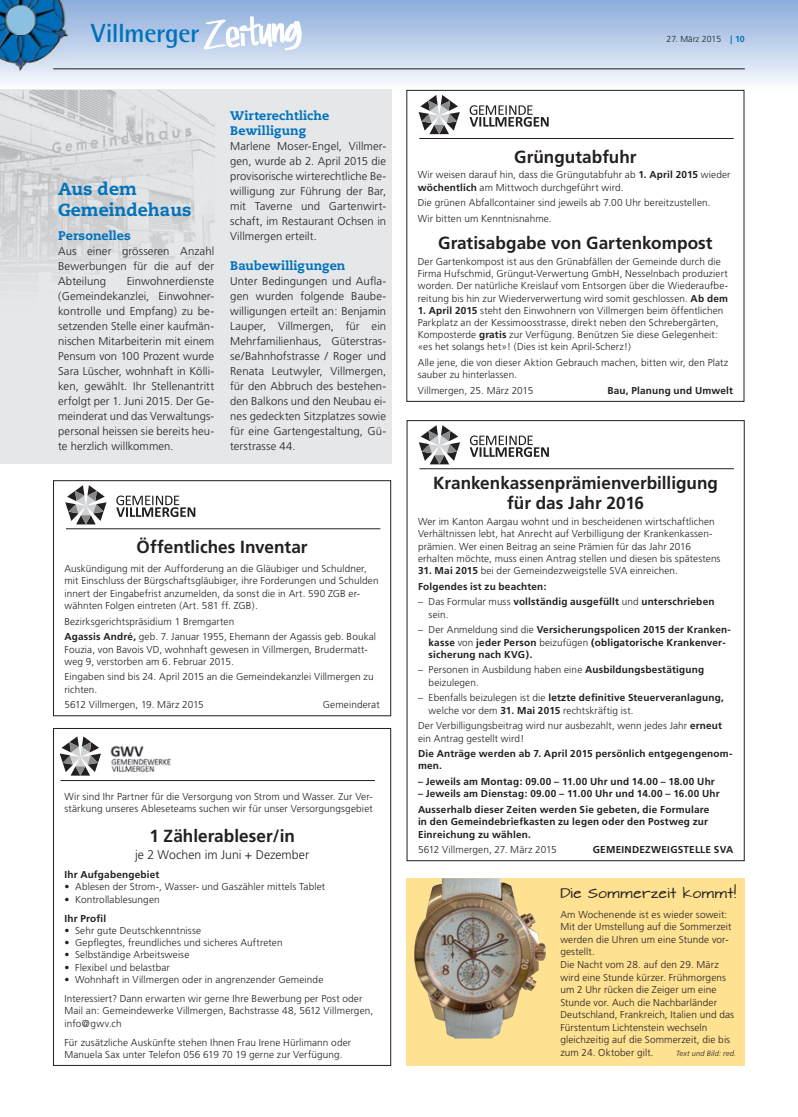
<style>
.page{position:relative;width:798px;height:1117px;background:#fff}
.page>*{position:absolute;margin:0;border:0;box-sizing:border-box;transform-origin:0 0}
.t1{font:700 26.25px "Rotis Semi Sans";letter-spacing:-.02em;color:#0072bc}
.t2{font:700 17.5px/20px "Frutiger";color:#231f20;text-align:center}
.t3{font:800 17.5px/21px "Caecilia";color:#0072bc}
.t4{font:800 12.5px/15px "Caecilia";letter-spacing:.01em;color:#0072bc}
.t5{font:300 12.5px "Frutiger";letter-spacing:.005em;color:#231f20}
.t6{font:12.5px "Architects Daughter";letter-spacing:.03em;color:#231f20}
.t7{font:300 11.25px/15px "Frutiger";letter-spacing:.01em;color:#231f20;text-align:justify}
.t8{font:300 10px/12.2px "Frutiger";letter-spacing:.01em;color:#231f20}
.t9{font:700 10px/12.2px "Frutiger";letter-spacing:.02em;color:#231f20}
.t10{font:300 8.75px "Frutiger";color:#231f20}
.t11{font:italic 300 7.5px "Frutiger";letter-spacing:.02em;color:#231f20}
.s1{font-family:"Myriad";font-weight:700;color:#0072bc}
.s2{font-weight:700;color:#0072bc}
.s3{font-weight:700}
.s4{font-weight:300}
</style>
<div class="page">
<svg style="left:0;top:0;width:797px;height:90px;background:#c1d2ea"></svg>
<svg style="left:204px;top:12px;width:97px;height:45px"></svg>
<img style="left:0;top:0;width:69px;height:71px">
<hr style="left:53px;top:69px;width:691px;height:1px;background:#231f20">
<div style="left:0;top:89px;width:391px;height:375px;background:#e6e7e9"></div>
<img style="left:0;top:90px;width:215px;height:184px">
<div style="left:53px;top:728px;width:338px;height:337px;border:1px solid #231f20"></div>
<hr style="left:60px;top:780px;width:315px;height:1px;background:#231f20">
<img style="left:110px;top:745px;width:61px;height:27px">
<svg style="left:60px;top:736px;width:41px;height:39px"></svg>
<hr style="left:419px;top:468px;width:314px;height:1px;background:#231f20">
<svg style="left:469px;top:435px;width:79px;height:22px"></svg>
<svg style="left:419px;top:425px;width:41px;height:39px"></svg>
<div style="left:53px;top:480px;width:338px;height:236px;border:1px solid #231f20"></div>
<hr style="left:66px;top:528px;width:314px;height:1px;background:#231f20">
<svg style="left:116px;top:495px;width:79px;height:22px"></svg>
<svg style="left:65px;top:485px;width:41px;height:39px"></svg>
<hr style="left:419px;top:138px;width:314px;height:1px;background:#231f20">
<svg style="left:469px;top:105px;width:79px;height:22px"></svg>
<svg style="left:418px;top:95px;width:41px;height:39px"></svg>
<div style="left:406px;top:878px;width:338px;height:187px;background:#ffe192"></div>
<img style="left:414px;top:878px;width:132px;height:160px">
<h1 class="t1" style="left:91px;top:17px;width:110px">Villmerger</h1>
<p class="t10" style="left:666px;top:34px;width:80px">27. März 2015 <span class="s1">|</span> <span class="s2">10</span></p>
<h2 class="t3" style="left:58px;top:178px;width:135px">Aus dem<br>Gemeindehaus</h2>
<p class="t4" style="left:58px;top:228px;width:74px">Personelles</p>
<p class="t7" style="left:58px;top:244px;width:157px">Aus einer grösseren Anzahl Bewerbungen für die auf der Abteilung</p>
<p class="t7" style="left:58px;top:274px;width:157px;text-indent:68px">Einwohnerdienste (Gemeindekanzlei, Einwohner&shy;kontrolle und Empfang) zu be&shy;setzenden Stelle einer kaufmän&shy;nischen Mitarbeiterin mit einem Pensum von 100 Prozent wurde Sara Lüscher, wohnhaft in Kölli&shy;ken, gewählt. Ihr Stellenantritt erfolgt per 1. Juni 2015. Der Ge&shy;meinderat und das Verwaltungs&shy;personal heissen sie bereits heu&shy;te herzlich willkommen.</p>
<p class="t4" style="left:230px;top:108px;width:101px">Wirterechtliche<br>Bewilligung</p>
<p class="t7" style="left:230px;top:139px;width:157px">Marlene Moser-Engel, Villmer&shy;gen, wurde ab 2. April 2015 die provisorische wirterechtliche Be&shy;willigung zur Führung der Bar, mit Taverne und Gartenwirt&shy;schaft, im Restaurant Ochsen in Villmergen erteilt.</p>
<p class="t4" style="left:230px;top:258px;width:117px">Baubewilligungen</p>
<p class="t7" style="left:230px;top:274px;width:157px">Unter Bedingungen und Aufla&shy;gen wurden folgende Baube&shy;willigungen erteilt an: Benjamin Lauper, Villmergen, für ein Mehrfamilienhaus, Güterstras&shy;se/Bahnhofstrasse / Roger und Renata Leutwyler, Villmergen, für den Abbruch des bestehen&shy;den Balkons und den Neubau ei&shy;nes gedeckten Sitzplatzes sowie für eine Gartengestaltung, Gü&shy;terstrasse 44.</p>
<h2 class="t2" style="left:136px;top:537px;width:172px">Öffentliches Inventar</h2>
<p class="t8" style="left:64px;top:562px;width:315px">Auskündigung mit der Aufforderung an die Gläubiger und Schuldner, mit Einschluss der Bürgschaftsgläubiger, ihre Forderungen und Schulden innert der Eingabefrist anzumelden, da sonst die in Art. 590 ZGB er&shy;wähnten Folgen eintreten (Art. 581 ff. ZGB).</p>
<p class="t8" style="left:64px;top:613px;width:313px;line-height:15.8px">Bezirksgerichtspräsidium 1 Bremgarten<br><span class="s3">Agassis André,</span> geb. 7. Januar 1955, Ehemann der Agassis geb. Boukal</p>
<p class="t8" style="left:64px;top:643px;width:305px">Fouzia, von Bavois VD, wohnhaft gewesen in Villmergen, Brudermatt&shy;weg 9, verstorben am 6. Februar 2015.</p>
<p class="t8" style="left:64px;top:670px;width:310px">Eingaben sind bis 24. April 2015 an die Gemeindekanzlei Villmergen zu richten.</p>
<p class="t8" style="left:64px;top:698px;width:141px">5612 Villmergen, 19. März 2015</p>
<p class="t8" style="left:323px;top:698px;width:58px">Gemeinderat</p>
<p class="t8" style="left:64px;top:790px;width:310px">Wir sind Ihr Partner für die Versorgung von Strom und Wasser. Zur Ver&shy;stärkung unseres Ableseteams suchen wir für unser Versorgungsgebiet</p>
<h2 class="t2" style="left:149px;top:825px;width:147px">1 Zählerableser/in</h2>
<p class="t5" style="left:135px;top:847px;width:175px">je 2 Wochen im Juni + Dezember</p>
<p class="t9" style="left:64px;top:868px;width:96px">Ihr Aufgabengebiet</p>
<p class="t8" style="left:64px;top:880px;width:262px">• Ablesen der Strom-, Wasser- und Gaszähler mittels Tablet</p>
<p class="t8" style="left:64px;top:892px;width:97px">• Kontrollablesungen</p>
<p class="t9" style="left:64px;top:912px;width:43px">Ihr Profil</p>
<p class="t8" style="left:64px;top:924px;width:138px">• Sehr gute Deutschkenntnisse</p>
<p class="t8" style="left:64px;top:936px;width:219px">• Gepflegtes, freundliches und sicheres Auftreten</p>
<p class="t8" style="left:64px;top:948px;width:126px">• Selbständige Arbeitsweise</p>
<p class="t8" style="left:64px;top:961px;width:107px">• Flexibel und belastbar</p>
<p class="t8" style="left:64px;top:969px;width:299px;line-height:19.2px">• Wohnhaft in Villmergen oder in angrenzender Gemeinde<br>Interessiert? Dann erwarten wir gerne Ihre Bewerbung per Post oder</p>
<p class="t8" style="left:64px;top:1004px;width:310px">Mail an: Gemeindewerke Villmergen, Bachstrasse 48, 5612 Villmergen, info@gwv.ch</p>
<p class="t8" style="left:64px;top:1036px;width:288px">Für zusätzliche Auskünfte stehen Ihnen Frau Irene Hürlimann oder<br>Manuela Sax unter Telefon 056 619 70 19 gerne zur Verfügung.</p>
<h2 class="t2" style="left:514px;top:147px;width:124px">Grüngutabfuhr</h2>
<p class="t8" style="left:417px;top:169px;width:314px">Wir weisen darauf hin, dass die Grüngutabfuhr ab <span class="s3">1. April 2015</span> wieder <span class="s3">wöchentlich</span> am Mittwoch durchgeführt wird.</p>
<p class="t8" style="left:417px;top:195px;width:294px;line-height:15.8px">Die grünen Abfallcontainer sind jeweils ab 7.00 Uhr bereitzustellen.<br>Wir bitten um Kenntnisnahme.</p>
<h2 class="t2" style="left:438px;top:233px;width:276px">Gratisabgabe von Gartenkompost</h2>
<p class="t8" style="left:417px;top:255px;width:312px">Der Gartenkompost ist aus den Grünabfällen der Gemeinde durch die Firma Hufschmid, Grüngut-Verwertung GmbH, Nesselnbach produziert worden. Der natürliche Kreislauf vom Entsorgen über die Wiederaufbe&shy;reitung bis hin zur Wiederverwertung wird somit geschlossen. <span class="s3">Ab dem</span></p>
<p class="t8" style="left:417px;top:304px;width:307px"><span class="s3">1. April 2015</span> steht den Einwohnern von Villmergen beim öffentlichen Parkplatz an der Kessimoosstrasse, direkt neben den Schrebergärten, Komposterde <span class="s3">gratis</span> zur Verfügung. Benützen Sie diese Gelegenheit: «es het solangs het»! (Dies ist kein April-Scherz!)</p>
<p class="t8" style="left:417px;top:356px;width:312px">Alle jene, die von dieser Aktion Gebrauch machen, bitten wir, den Platz sauber zu hinterlassen.</p>
<p class="t8" style="left:417px;top:384px;width:117px">Villmergen, 25. März 2015</p>
<p class="t9" style="left:607px;top:384px;width:127px">Bau, Planung und Umwelt</p>
<h2 class="t2" style="left:433px;top:473px;width:286px">Krankenkassenprämienverbilligung für das Jahr 2016</h2>
<p class="t8" style="left:418px;top:515px;width:304px">Wer im Kanton Aargau wohnt und in bescheidenen wirtschaftlichen Verhältnissen lebt, hat Anrecht auf Verbilligung der Krankenkassen&shy;prämien. Wer einen Beitrag an seine Prämien für das Jahr 2016 erhalten möchte, muss einen Antrag stellen und diesen bis spätestens</p>
<p class="t8" style="left:418px;top:562px;width:261px;line-height:15.8px"><span class="s3">31. Mai 2015</span> bei der Gemeindezweigstelle SVA einreichen.<br><span class="s3">Folgendes ist zu beachten:</span></p>
<p class="t9" style="left:428px;top:595px;width:287px;text-indent:-11px"><span class="s4">– Das Formular muss</span> vollständig ausgefüllt <span class="s4">und</span> unterschrieben <span class="s4">sein.</span></p>
<p class="t9" style="left:428px;top:623px;width:303px;text-indent:-11px"><span class="s4">– Der Anmeldung sind die</span> Versicherungspolicen 2015 der Kranken&shy;kasse <span class="s4">von</span> jeder Person <span class="s4">beizufügen</span> (obligatorische Krankenver&shy;sicherung nach KVG).</p>
<p class="t8" style="left:428px;top:664px;width:277px;text-indent:-11px">– Personen in Ausbildung haben eine <span class="s3">Ausbildungsbestätigung </span>beizulegen.</p>
<p class="t8" style="left:428px;top:691px;width:296px;text-indent:-11px">– Ebenfalls beizulegen ist die <span class="s3">letzte definitive Steuerveranlagung, </span>welche vor dem <span class="s3">31. Mai 2015</span> rechtskräftig ist.</p>
<p class="t8" style="left:418px;top:719px;width:305px">Der Verbilligungsbeitrag wird nur ausbezahlt, wenn jedes Jahr <span class="s3">erneut </span>ein Antrag gestellt wird!</p>
<p class="t9" style="left:418px;top:747px;width:316px">Die Anträge werden ab 7. April 2015 persönlich entgegengenom&shy;men.</p>
<p class="t9" style="left:418px;top:775px;width:298px">– Jeweils am Montag: 09.00 – 11.00 Uhr und 14.00 – 18.00 Uhr</p>
<p class="t9" style="left:418px;top:786px;width:303px;line-height:15.8px">– Jeweils am Dienstag: 09.00 – 11.00 Uhr und 14.00 – 16.00 Uhr<br>Ausserhalb dieser Zeiten werden Sie gebeten, die Formulare</p>
<p class="t9" style="left:418px;top:815px;width:291px">in den Gemeindebriefkasten zu legen oder den Postweg zur<br>Einreichung zu wählen.</p>
<p class="t8" style="left:418px;top:843px;width:140px">5612 Villmergen, 27. März 2015</p>
<p class="t9" style="left:592px;top:843px;width:142px">GEMEINDEZWEIGSTELLE SVA</p>
<p class="t6" style="left:560px;top:886px;width:177px">Die Sommerzeit kommt!</p>
<p class="t8" style="left:560px;top:908px;width:175px">Am Wochenende ist es wieder soweit:<br>Mit der Umstellung auf die Sommerzeit werden die Uhren um eine Stunde vor&shy;gestellt.<br>Die Nacht vom 28. auf den 29. März wird eine Stunde kürzer. Frühmorgens um 2 Uhr rücken die Zeiger um eine Stunde vor. Auch die Nachbarländer Deutschland, Frankreich, Italien und das Fürstentum Lichtenstein wechseln gleichzeitig auf die Sommerzeit, die bis zum 24. Oktober gilt.</p>
<p class="t11" style="left:675px;top:1048px;width:62px">Text und Bild: red.</p>
</div>
